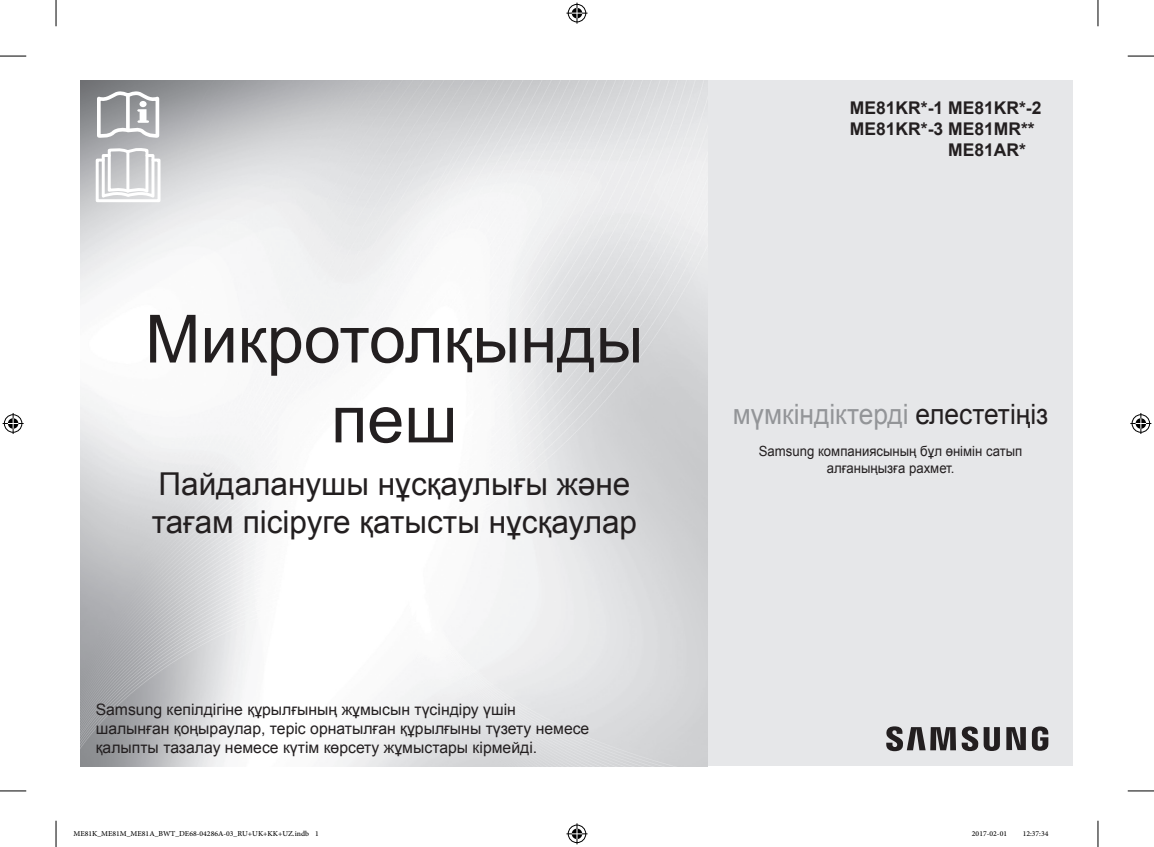
<style>
.page{position:relative;width:1154px;height:847px;background:#fff}
.page>*{position:absolute;margin:0;border:0;box-sizing:border-box;transform-origin:0 0}
.t1{font:66.5px/79.8px "Arial";color:#231f20;text-align:center}
.t2{font:31.5px/37.8px "Arial";color:#231f20}
.t3{font:28px "Arial";color:#939598;scale:.94 1}
.t4{font:700 17.5px "Arial";color:#231f20}
.t5{font:15.75px/18.9px "Arial";color:#231f20}
.t6{font:14px/16.8px "Arial";color:#231f20;text-align:center;scale:.94 1}
.t7{font:10.5px "Adobe Arabic";color:#000}
.s1{color:#231f20}
</style>
<div class="page">
<div style="left:394px;top:81px;width:679px;height:684px;background:#e6e7e9"></div>
<img style="left:81px;top:81px;width:626px;height:684px">
<svg style="left:1006px;top:727px;width:20px;height:22px"></svg>
<svg style="left:886px;top:726px;width:114px;height:25px"></svg>
<svg style="left:1032px;top:726px;width:16px;height:24px"></svg>
<svg style="left:96px;top:91px;width:64px;height:111px"></svg>
<hr style="left:126px;top:152px;width:3px;height:39px;background:#fff">
<svg style="left:0;top:56px;width:26px;height:1px"></svg>
<svg style="left:1128px;top:56px;width:26px;height:1px"></svg>
<svg style="left:0;top:790px;width:26px;height:1px"></svg>
<svg style="left:1128px;top:790px;width:26px;height:1px"></svg>
<svg style="left:56px;top:0;width:1px;height:26px"></svg>
<svg style="left:56px;top:820px;width:1px;height:26px"></svg>
<svg style="left:1097px;top:0;width:1px;height:26px"></svg>
<svg style="left:1097px;top:820px;width:1px;height:26px"></svg>
<svg style="left:566px;top:3px;width:21px;height:21px"></svg>
<svg style="left:566px;top:823px;width:21px;height:21px"></svg>
<svg style="left:3px;top:413px;width:21px;height:21px"></svg>
<svg style="left:1130px;top:413px;width:21px;height:21px"></svg>
<h1 class="t1" style="left:145px;top:300px;width:500px">Микротолқынды пеш</h1>
<h2 class="t2" style="left:152px;top:465px;width:487px">Пайдаланушы нұсқаулығы және тағам пісіруге қатысты нұсқаулар</h2>
<p class="t5" style="left:96px;top:699px;width:495px">Samsung кепілдігіне құрылғының жұмысын түсіндіру үшін шалынған қоңыраулар, теріс орнатылған құрылғыны түзету немесе қалыпты тазалау немесе күтім көрсету жұмыстары кірмейді.</p>
<p class="t4" style="left:850px;top:96px;width:193px">ME81KR*-1 ME81KR*-2</p>
<p class="t4" style="left:850px;top:117px;width:186px">ME81KR*-3 ME81MR**</p>
<p class="t4" style="left:948px;top:138px;width:79px">ME81AR*</p>
<h3 class="t3" style="left:733px;top:395px;width:337px">мүмкіндіктерді <span class="s1">елестетіңіз</span></h3>
<p class="t6" style="left:759px;top:442px;width:282px">Samsung компаниясының бұл өнімін сатып алғаныңызға рахмет.</p>
<p class="t7" style="left:74px;top:826px;width:247px">ME81K_ME81M_ME81A_BWT_DE68-04286A-03_RU+UK+KK+UZ.indb 1</p>
<p class="t7" style="left:972px;top:826px;width:37px">2017-02-01</p>
<p class="t7" style="left:1023px;top:826px;width:27px">12:37:34</p>
</div>
